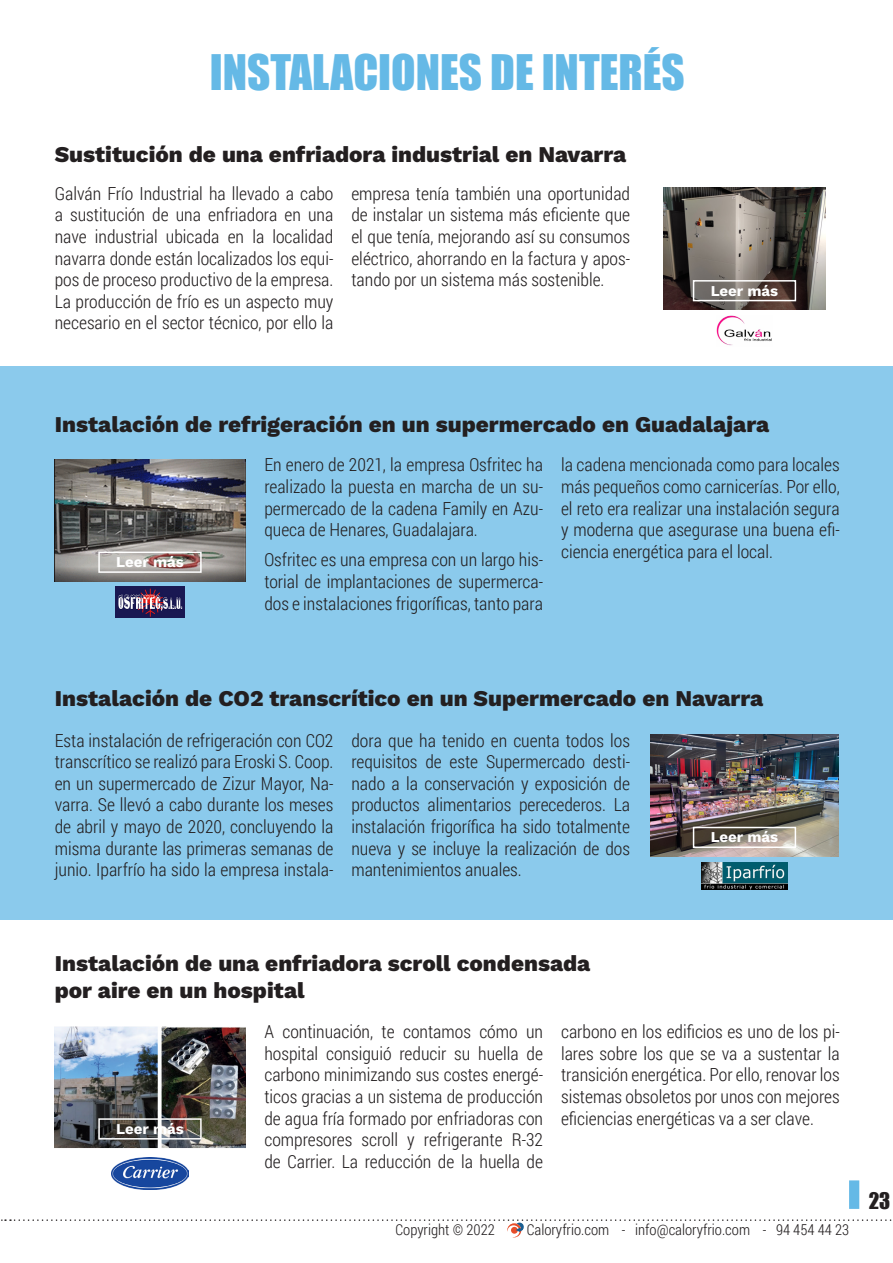
<style>
.page{position:relative;width:893px;height:1263px;background:#fff}
.page>*{position:absolute;margin:0;border:0;box-sizing:border-box;transform-origin:0 0}
.t1{font:45px "Impact";color:#65b9e6}
.t2{font:800 22.5px/27px "Work Sans";color:#231f20}
.t3{font:21px "Impact";color:#231f20}
.t4{font:300 18px/21.6px "Roboto Condensed";color:#231f20;text-align:justify}
.t5{font:300 15px "Roboto Condensed";color:#231f20}
.t6{font:700 15px "Work Sans";color:#fff}
</style>
<div class="page">
<svg style="left:849px;top:1180px;width:10px;height:29px"></svg>
<svg style="left:1px;top:1219px;width:891px;height:18px"></svg>
<div style="left:0;top:366px;width:893px;height:553px;background:#8bcaec"></div>
<img style="left:663px;top:188px;width:163px;height:122px">
<div style="left:693px;top:280px;width:103px;height:21px;border:2px solid #fff"></div>
<img style="left:716px;top:315px;width:56px;height:31px">
<img style="left:55px;top:459px;width:190px;height:122px">
<div style="left:98px;top:552px;width:104px;height:21px;border:2px solid #fff"></div>
<img style="left:115px;top:587px;width:70px;height:30px">
<img style="left:650px;top:735px;width:189px;height:121px">
<div style="left:693px;top:827px;width:103px;height:21px;border:2px solid #fff"></div>
<img style="left:702px;top:862px;width:85px;height:27px">
<img style="left:55px;top:1026px;width:190px;height:122px">
<div style="left:98px;top:1118px;width:104px;height:21px;border:2px solid #fff"></div>
<img style="left:111px;top:1157px;width:78px;height:32px">
<p class="t1" style="left:210px;top:37px;width:476px">INSTALACIONES DE INTERÉS</p>
<p class="t2" style="left:55px;top:140px;width:573px">Sustitución de una enfriadora industrial en Navarra</p>
<p class="t4" style="left:55px;top:182px;width:280px">Galván Frío Industrial ha llevado a cabo a sustitución de una enfriadora en una nave industrial ubicada en la localidad navarra donde están localizados los equi&shy;pos de proceso productivo de la empresa.<br>La producción de frío es un aspecto muy necesario en el sector técnico, por ello la</p>
<p class="t4" style="left:351px;top:182px;width:280px">empresa tenía también una oportunidad de instalar un sistema más eficiente que el que tenía, mejorando así su consumos eléctrico, ahorrando en la factura y apos&shy;tando por un sistema más sostenible.</p>
<p class="t6" style="left:711px;top:279px;width:69px">Leer más</p>
<p class="t2" style="left:55px;top:410px;width:716px">Instalación de refrigeración en un supermercado en Guadalajara</p>
<p class="t6" style="left:116px;top:550px;width:69px">Leer más</p>
<p class="t4" style="left:264px;top:454px;width:280px">En enero de 2021, la empresa Osfritec ha realizado la puesta en marcha de un su&shy;permercado de la cadena Family en Azu&shy;queca de Henares, Guadalajara.</p>
<p class="t4" style="left:264px;top:548px;width:280px">Osfritec es una empresa con un largo his&shy;torial de implantaciones de supermerca&shy;dos e instalaciones frigoríficas, tanto para</p>
<p class="t4" style="left:561px;top:454px;width:280px">la cadena mencionada como para locales más pequeños como carnicerías. Por ello, el reto era realizar una instalación segura y moderna que asegurase una buena efi&shy;ciencia energética para el local.</p>
<p class="t2" style="left:55px;top:684px;width:710px">Instalación de CO2 transcrítico en un Supermercado en Navarra</p>
<p class="t4" style="left:55px;top:729px;width:280px">Esta instalación de refrigeración con CO2 transcrítico se realizó para Eroski S. Coop. en un supermercado de Zizur Mayor, Na&shy;varra. Se llevó a cabo durante los meses de abril y mayo de 2020, concluyendo la misma durante las primeras semanas de junio. Iparfrío ha sido la empresa instala-</p>
<p class="t4" style="left:351px;top:729px;width:280px">dora que ha tenido en cuenta todos los requisitos de este Supermercado desti&shy;nado a la conservación y exposición de productos alimentarios perecederos. La instalación frigorífica ha sido totalmente nueva y se incluye la realización de dos mantenimientos anuales.</p>
<p class="t6" style="left:711px;top:826px;width:69px">Leer más</p>
<p class="t2" style="left:55px;top:949px;width:537px">Instalación de una enfriadora scroll condensada por aire en un hospital</p>
<p class="t6" style="left:116px;top:1117px;width:69px">Leer más</p>
<p class="t4" style="left:264px;top:1020px;width:280px">A continuación, te contamos cómo un hospital consiguió reducir su huella de carbono minimizando sus costes energé&shy;ticos gracias a un sistema de producción de agua fría formado por enfriadoras con compresores scroll y refrigerante R-32 de Carrier. La reducción de la huella de</p>
<p class="t4" style="left:561px;top:1020px;width:280px">carbono en los edificios es uno de los pi&shy;lares sobre los que se va a sustentar la transición energética. Por ello, renovar los sistemas obsoletos por unos con mejores eficiencias energéticas va a ser clave.</p>
<p class="t5" style="left:395px;top:1219px;width:101px">Copyright © 2022</p>
<p class="t5" style="left:527px;top:1219px;width:324px">Caloryfrio.com - info@caloryfrio.com - 94 454 44 23</p>
<p class="t3" style="left:869px;top:1184px;width:23px">23</p>
</div>
